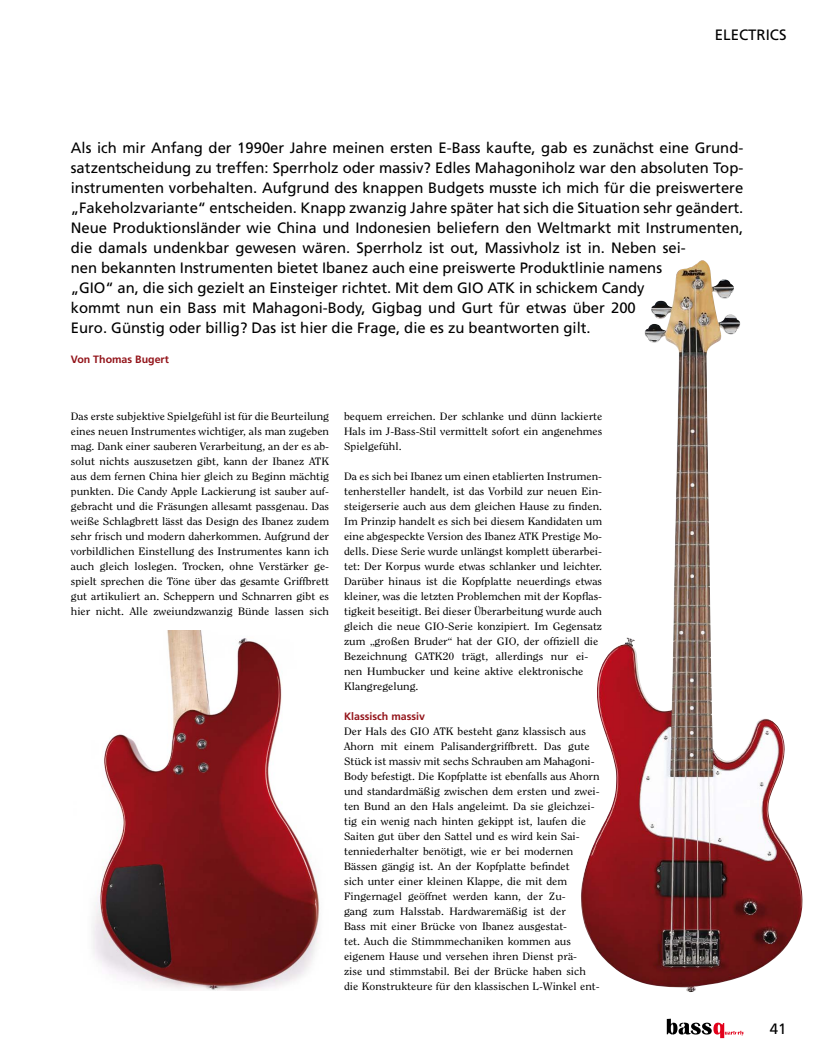
<style>
.page{position:relative;width:815px;height:1063px;background:#fff}
.page>*{position:absolute;margin:0;border:0;box-sizing:border-box;transform-origin:0 0}
.t1{font:15px/20px "Frutiger";color:#000}
.t2{font:10.62px/15px "Clearface Std";color:#000;text-align:justify;scale:1.1 1}
.t3{font:700 10.62px "Frutiger";color:#93141a}
</style>
<div class="page">
<svg style="left:667px;top:1019px;width:77px;height:19px"></svg>
<img style="left:92px;top:630px;width:228px;height:360px">
<img style="left:581px;top:262px;width:222px;height:730px">
<h1 class="t1" style="left:715px;top:25px;width:73px">ELECTRICS</h1>
<p class="t1" style="left:71px;top:138px;width:674px">Als ich mir Anfang der 1990er Jahre meinen ersten E-Bass kaufte, gab es zunächst eine Grund&shy;satzentscheidung zu treffen: Sperrholz oder massiv? Edles Mahagoniholz war den absoluten Top&shy;instrumenten vorbehalten. Aufgrund des knappen Budgets musste ich mich für die preiswertere „Fakeholzvariante“ entscheiden. Knapp zwanzig Jahre später hat sich die Situation sehr geändert.<br>Neue Produktionsländer wie China und Indonesien beliefern den Weltmarkt mit Instrumenten, die damals undenkbar gewesen wären. Sperrholz ist out, Massivholz ist in. Neben sei-<br>nen bekannten Instrumenten bietet Ibanez auch eine preiswerte Produktlinie namens<br>„GIO“ an, die sich gezielt an Einsteiger richtet. Mit dem GIO ATK in schickem Candy<br>kommt nun ein Bass mit Mahagoni-Body, Gigbag und Gurt für etwas über 200<br>Euro. Günstig oder billig? Das ist hier die Frage, die es zu beantworten gilt.</p>
<p class="t3" style="left:71px;top:353px;width:100px">Von Thomas Bugert</p>
<p class="t2" style="left:71px;top:409px;width:236px">Das erste subjektive Spielgefühl ist für die Beurteilung eines neuen Instrumentes wichtiger, als man zugeben mag. Dank einer sauberen Verarbeitung, an der es ab&shy;solut nichts auszusetzen gibt, kann der Ibanez ATK aus dem fernen China hier gleich zu Beginn mächtig punkten. Die Candy Apple Lackierung ist sauber auf&shy;gebracht und die Fräsungen allesamt passgenau. Das weiße Schlagbrett lässt das Design des Ibanez zudem sehr frisch und modern daherkommen. Aufgrund der vorbildlichen Einstellung des Instrumentes kann ich auch gleich loslegen. Trocken, ohne Verstärker ge&shy;spielt sprechen die Töne über das gesamte Griffbrett gut artikuliert an. Scheppern und Schnarren gibt es hier nicht. Alle zweiundzwanzig Bünde lassen sich</p>
<p class="t2" style="left:344px;top:409px;width:236px">bequem erreichen. Der schlanke und dünn lackierte Hals im J-Bass-Stil vermittelt sofort ein angenehmes Spielgefühl.</p>
<p class="t2" style="left:344px;top:469px;width:236px;text-align:left">Da es sich bei Ibanez um einen etablierten Instrumen&shy;tenhersteller handelt, ist das Vorbild zur neuen Ein&shy;steigerserie auch aus dem gleichen Hause zu finden.<br>Im Prinzip handelt es sich bei diesem Kandidaten um eine abgespeckte Version des Ibanez ATK Prestige Mo&shy;dells. Diese Serie wurde unlängst komplett überarbei&shy;tet: Der Korpus wurde etwas schlanker und leichter.<br>Darüber hinaus ist die Kopfplatte neuerdings etwas kleiner, was die letzten Problemchen mit der Kopflas&shy;tigkeit beseitigt. Bei dieser Überarbeitung wurde auch gleich die neue GIO-Serie konzipiert. Im Gegensatz zum „großen Bruder“ hat der GIO, der offiziell die Bezeichnung GATK20 trägt, allerdings nur ei&shy;nen Humbucker und keine aktive elektronische Klangregelung.</p>
<p class="t3" style="left:344px;top:710px;width:82px">Klassisch massiv</p>
<p class="t2" style="left:344px;top:724px;width:234px;text-align:left">Der Hals des GIO ATK besteht ganz klassisch aus Ahorn mit einem Palisandergriffbrett. Das gute Stück ist massiv mit sechs Schrauben am Mahagoni-Body befestigt. Die Kopfplatte ist ebenfalls aus Ahorn und standardmäßig zwischen dem ersten und zwei&shy;ten Bund an den Hals angeleimt. Da sie gleichzei&shy;tig ein wenig nach hinten gekippt ist, laufen die Saiten gut über den Sattel und es wird kein Sai&shy;tenniederhalter benötigt, wie er bei modernen Bässen gängig ist. An der Kopfplatte befindet<br>sich unter einer kleinen Klappe, die mit dem Fingernagel geöffnet werden kann, der Zu-<br>gang zum Halsstab. Hardwaremäßig ist der<br>Bass mit einer Brücke von Ibanez ausgestat-<br>tet. Auch die Stimmmechaniken kommen aus eigenem Hause und versehen ihren Dienst prä-<br>zise und stimmstabil. Bei der Brücke haben sich die Konstrukteure für den klassischen L-Winkel ent-</p>
<h1 class="t1" style="left:770px;top:1019px;width:18px">41</h1>
</div>
